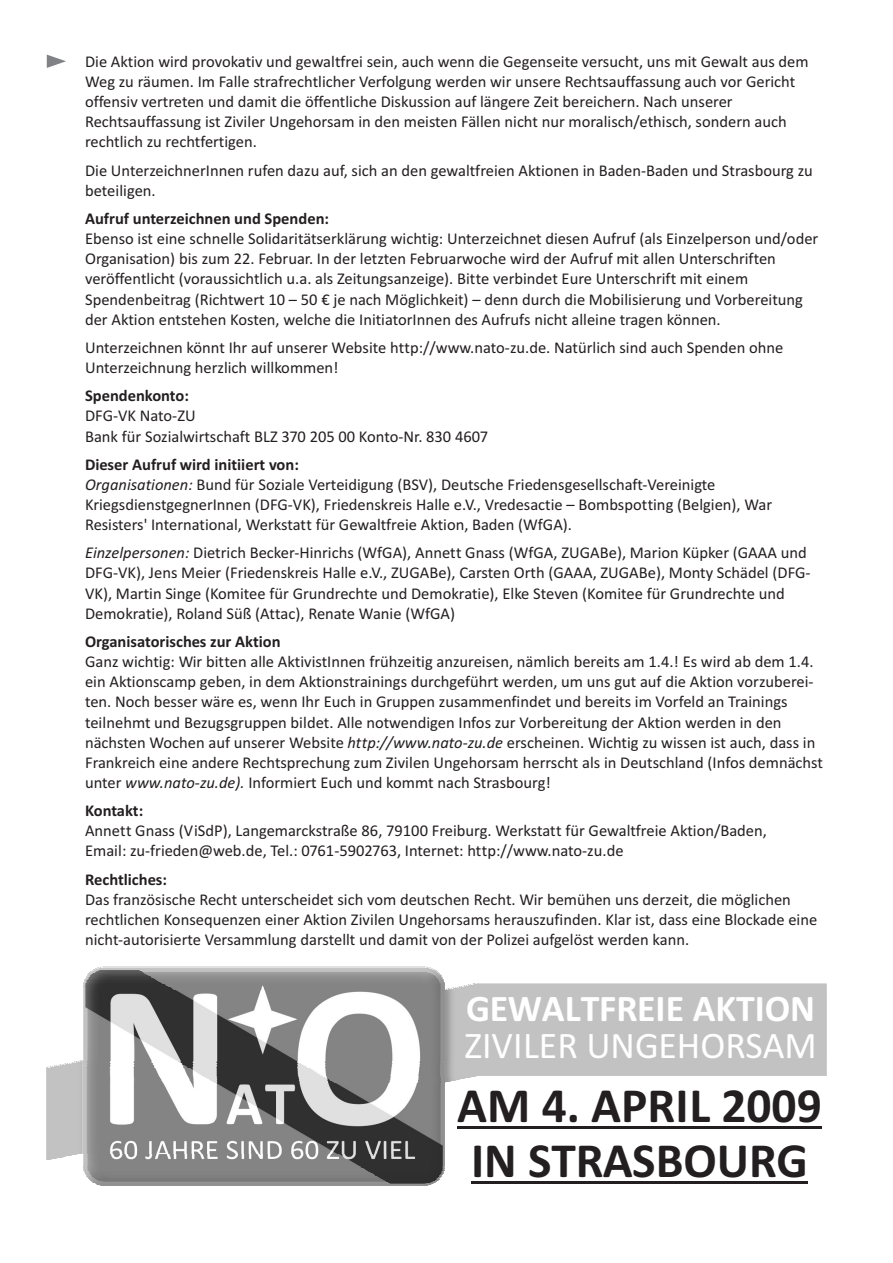
<style>
.page{position:relative;width:893px;height:1263px;background:#fff}
.page>*{position:absolute;margin:0;border:0;box-sizing:border-box;transform-origin:0 0}
.t1{font:700 49.5px/54.9px "Calibri";color:#231f20}
.t2{font:700 37.8px "Calibri";color:#fff}
.t3{font:37.8px "Calibri";color:#fff}
.t4{font:16.5px/20.1px "Calibri";color:#231f20}
.t5{font:700 16.5px "Calibri";color:#231f20}
.s1{font-style:italic}
</style>
<div class="page">
<img style="left:99px;top:1185px;width:330px;height:1px">
<img style="left:83px;top:1153px;width:362px;height:32px">
<svg style="left:47px;top:1155px;width:25px;height:5px"></svg>
<img style="left:47px;top:1154px;width:31px;height:1px">
<img style="left:47px;top:1082px;width:398px;height:71px">
<img style="left:47px;top:1081px;width:404px;height:1px">
<img style="left:47px;top:1080px;width:409px;height:1px">
<img style="left:47px;top:1079px;width:414px;height:1px">
<img style="left:47px;top:1078px;width:418px;height:1px">
<img style="left:47px;top:1077px;width:424px;height:1px">
<img style="left:47px;top:1075px;width:431px;height:2px">
<img style="left:47px;top:1067px;width:779px;height:8px">
<img style="left:50px;top:1067px;width:776px;height:1px">
<img style="left:54px;top:1066px;width:772px;height:1px">
<img style="left:59px;top:1065px;width:767px;height:1px">
<img style="left:65px;top:1064px;width:761px;height:1px">
<img style="left:71px;top:1063px;width:755px;height:1px">
<img style="left:76px;top:1062px;width:750px;height:1px">
<img style="left:81px;top:1061px;width:745px;height:1px">
<img style="left:83px;top:990px;width:743px;height:71px">
<img style="left:451px;top:988px;width:375px;height:1px">
<img style="left:83px;top:981px;width:362px;height:9px">
<img style="left:464px;top:985px;width:362px;height:2px">
<img style="left:469px;top:985px;width:357px;height:1px">
<img style="left:85px;top:979px;width:359px;height:3px">
<img style="left:85px;top:977px;width:357px;height:3px">
<img style="left:87px;top:974px;width:354px;height:4px">
<img style="left:89px;top:972px;width:350px;height:3px">
<img style="left:91px;top:971px;width:346px;height:2px">
<img style="left:93px;top:969px;width:342px;height:2px">
<img style="left:95px;top:968px;width:338px;height:2px">
<img style="left:99px;top:967px;width:330px;height:2px">
<img style="left:102px;top:967px;width:324px;height:1px">
<svg style="left:47px;top:55px;width:19px;height:13px"></svg>
<hr style="left:457px;top:1127px;width:364px;height:2px;background:#231f20">
<hr style="left:471px;top:1182px;width:337px;height:2px;background:#231f20">
<p class="t4" style="left:85px;top:53px;width:725px">Die Aktion wird provokativ und gewaltfrei sein, auch wenn die Gegenseite versucht, uns mit Gewalt aus dem Weg zu räumen. Im Falle strafrechtlicher Verfolgung werden wir unsere Rechtsauffassung auch vor Gericht offensiv vertreten und damit die öffentliche Diskussion auf längere Zeit bereichern. Nach unserer Rechtsauffassung ist Ziviler Ungehorsam in den meisten Fällen nicht nur moralisch/ethisch, sondern auch rechtlich zu rechtfertigen.</p>
<p class="t4" style="left:85px;top:161px;width:729px">Die UnterzeichnerInnen rufen dazu auf, sich an den gewaltfreien Aktionen in Baden-Baden und Strasbourg zu beteiligen.</p>
<p class="t4" style="left:85px;top:230px;width:734px">Ebenso ist eine schnelle Solidaritätserklärung wichtig: Unterzeichnet diesen Aufruf (als Einzelperson und/oder Organisation) bis zum 22. Februar. In der letzten Februarwoche wird der Aufruf mit allen Unterschriften veröffentlicht (voraussichtlich u.a. als Zeitungsanzeige). Bitte verbindet Eure Unterschrift mit einem Spendenbeitrag (Richtwert 10 – 50 € je nach Möglichkeit) – denn durch die Mobilisierung und Vorbereitung der Aktion entstehen Kosten, welche die InitiatorInnen des Aufrufs nicht alleine tragen können.</p>
<p class="t4" style="left:85px;top:339px;width:700px">Unterzeichnen könnt Ihr auf unserer Website http://www.nato-zu.de. Natürlich sind auch Spenden ohne<br>Unterzeichnung herzlich willkommen!</p>
<p class="t4" style="left:85px;top:407px;width:404px">DFG-VK Nato-ZU<br>Bank für Sozialwirtschaft BLZ 370 205 00 Konto-Nr. 830 4607</p>
<p class="t4" style="left:85px;top:476px;width:688px"><span class="s1">Organisationen:</span> Bund für Soziale Verteidigung (BSV), Deutsche Friedensgesellschaft-Vereinigte<br>KriegsdienstgegnerInnen (DFG-VK), Friedenskreis Halle e.V., Vredesactie – Bombspotting (Belgien), War<br>Resisters' International, Werkstatt für Gewaltfreie Aktion, Baden (WfGA).</p>
<p class="t4" style="left:85px;top:544px;width:727px"><span class="s1">Einzelpersonen:</span> Dietrich Becker-Hinrichs (WfGA), Annett Gnass (WfGA, ZUGABe), Marion Küpker (GAAA und DFG-VK), Jens Meier (Friedenskreis Halle e.V., ZUGABe), Carsten Orth (GAAA, ZUGABe), Monty Schädel (DFG-VK), Martin Singe (Komitee für Grundrechte und Demokratie), Elke Steven (Komitee für Grundrechte und Demokratie), Roland Süß (Attac), Renate Wanie (WfGA)</p>
<p class="t4" style="left:85px;top:653px;width:739px">Ganz wichtig: Wir bitten alle AktivistInnen frühzeitig anzureisen, nämlich bereits am 1.4.! Es wird ab dem 1.4. ein Aktionscamp geben, in dem Aktionstrainings durchgeführt werden, um uns gut auf die Aktion vorzuberei&shy;ten. Noch besser wäre es, wenn Ihr Euch in Gruppen zusammenfindet und bereits im Vorfeld an Trainings teilnehmt und Bezugsgruppen bildet. Alle notwendigen Infos zur Vorbereitung der Aktion werden in den nächsten Wochen auf unserer Website <span class="s1">http://www.nato-zu.de</span> erscheinen. Wichtig zu wissen ist auch, dass in Frankreich eine andere Rechtsprechung zum Zivilen Ungehorsam herrscht als in Deutschland (Infos demnächst unter <span class="s1">www.nato-zu.de).</span> Informiert Euch und kommt nach Strasbourg!</p>
<p class="t4" style="left:85px;top:822px;width:683px">Annett Gnass (ViSdP), Langemarckstraße 86, 79100 Freiburg. Werkstatt für Gewaltfreie Aktion/Baden,<br>Email: zu-frieden@web.de, Tel.: 0761-5902763, Internet: http://www.nato-zu.de</p>
<p class="t4" style="left:85px;top:891px;width:733px">Das französische Recht unterscheidet sich vom deutschen Recht. Wir bemühen uns derzeit, die möglichen rechtlichen Konsequenzen einer Aktion Zivilen Ungehorsams herauszufinden. Klar ist, dass eine Blockade eine nicht-autorisierte Versammlung darstellt und damit von der Polizei aufgelöst werden kann.</p>
<p class="t5" style="left:85px;top:213px;width:245px">Aufruf unterzeichnen und Spenden:</p>
<p class="t5" style="left:85px;top:390px;width:105px">Spendenkonto:</p>
<p class="t5" style="left:85px;top:459px;width:215px">Dieser Aufruf wird initiiert von:</p>
<p class="t5" style="left:85px;top:636px;width:197px">Organisatorisches zur Aktion</p>
<p class="t5" style="left:85px;top:805px;width:60px">Kontakt:</p>
<p class="t5" style="left:85px;top:873px;width:83px">Rechtliches:</p>
<h2 class="t2" style="left:466px;top:996px;width:350px">GEWALTFREIE AKTION</h2>
<h2 class="t3" style="left:464px;top:1032px;width:354px">ZIVILER UNGEHORSAM</h2>
<h1 class="t1" style="left:457px;top:1082px;width:366px">AM 4. APRIL 2009<br>IN STRASBOURG</h1>
</div>
